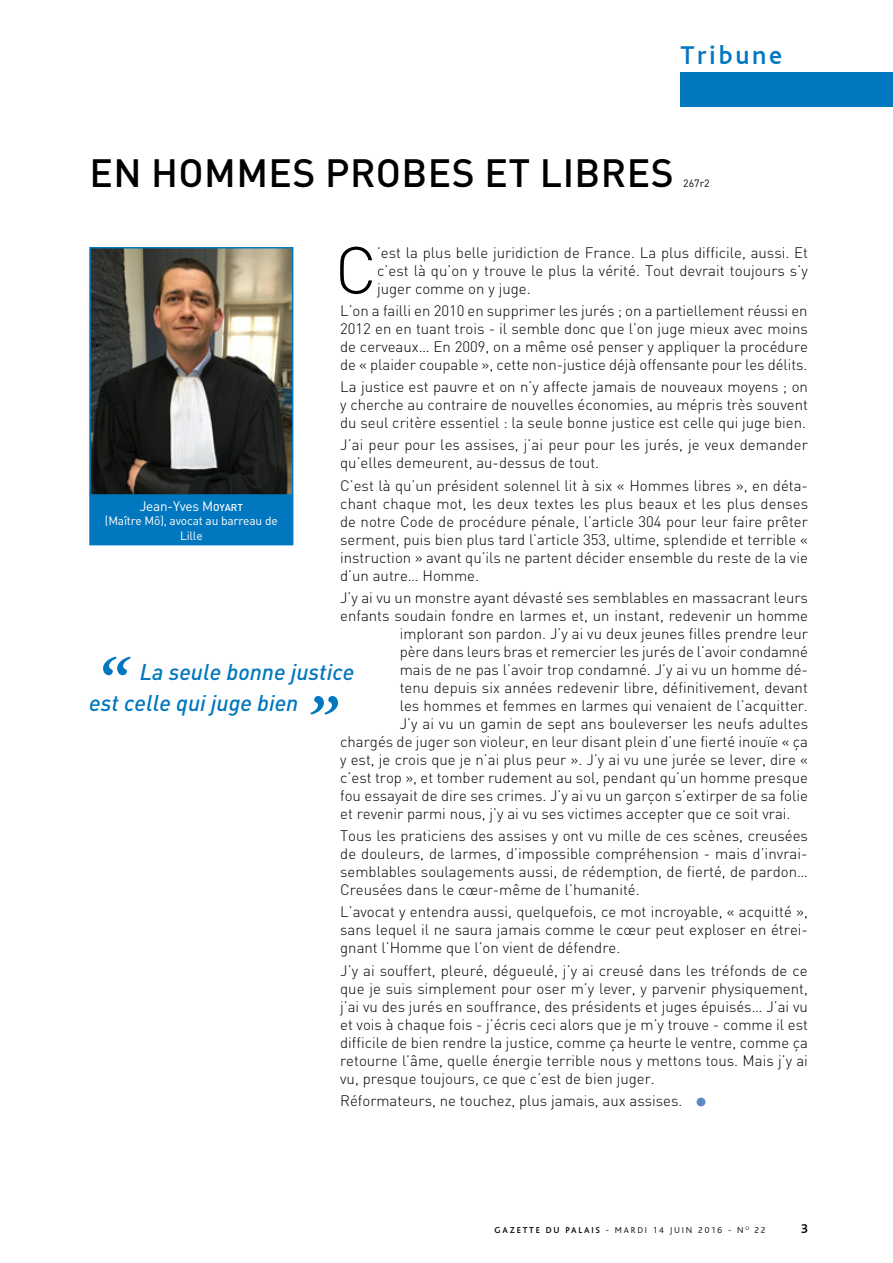
<style>
.page{position:relative;width:893px;height:1263px;background:#fff}
.page>*{position:absolute;margin:0;border:0;box-sizing:border-box;transform-origin:0 0}
.t1{font:italic 600 75px "Adobe Garamond Pro";color:#0077be}
.t2{font:300 65.55px "DIN Pro";color:#000}
.t3{font:500 39px "DIN Pro";letter-spacing:.01em;color:#000}
.t4{font:500 27px "Bliss";letter-spacing:.1em;color:#0077be}
.t5{font:italic 500 22.5px/31.5px "DIN Pro";color:#0077be}
.t6{font:300 15px/18px "DIN Pro";color:#000;text-align:justify}
.t7{font:13.5px "DIN Pro";letter-spacing:-.015em;color:#fff}
.t8{font:500 13.5px "Bliss";color:#000}
.t9{font:12px/14.4px "DIN Pro";letter-spacing:-.015em;color:#fff;text-align:center}
.t10{font:10.5px "DIN Pro";color:#000}
.t11{font:300 9px "Bliss";letter-spacing:.2em;color:#000}
.s1{font-size:27px;color:#5e88c6}
.s2{font-weight:500;font-size:9.9px}
.s3{font-weight:500}
</style>
<div class="page">
<div style="left:680px;top:72px;width:213px;height:34px;background:#0077be"></div>
<img style="left:92px;top:250px;width:198px;height:243px">
<div style="left:89px;top:247px;width:204px;height:249px;border:2px solid #0077be"></div>
<div style="left:90px;top:495px;width:203px;height:50px;background:#0077be"></div>
<h3 class="t4" style="left:680px;top:41px;width:103px">Tribune</h3>
<h3 class="t3" style="left:89px;top:147px;width:586px">EN HOMMES PROBES ET LIBRES</h3>
<p class="t10" style="left:683px;top:176px;width:28px">267r2</p>
<h2 class="t2" style="left:335px;top:225px;width:44px">C</h2>
<p class="t6" style="left:377px;top:243px;width:433px">’est la plus belle juridiction de France. La plus difficile, aussi. Et c’est là qu’on y trouve le plus la vérité. Tout devrait toujours s’y juger comme on y juge.</p>
<p class="t6" style="left:340px;top:301px;width:469px">L’on a failli en 2010 en supprimer les jurés ; on a partiellement réussi en 2012 en en tuant trois - il semble donc que l’on juge mieux avec moins de cerveaux… En 2009, on a même osé penser y appliquer la procédure de « plaider coupable », cette non-justice déjà offensante pour les délits.</p>
<p class="t6" style="left:340px;top:377px;width:469px">La justice est pauvre et on n’y affecte jamais de nouveaux moyens ; on y cherche au contraire de nouvelles économies, au mépris très souvent du seul critère essentiel : la seule bonne justice est celle qui juge bien.</p>
<p class="t6" style="left:340px;top:435px;width:469px">J’ai peur pour les assises, j’ai peur pour les jurés, je veux demander qu’elles demeurent, au-dessus de tout.</p>
<p class="t6" style="left:340px;top:476px;width:469px">C’est là qu’un président solennel lit à six « Hommes libres », en déta&shy;chant chaque mot, les deux textes les plus beaux et les plus denses de notre Code de procédure pénale, l’article 304 pour leur faire prêter serment, puis bien plus tard l’article 353, ultime, splendide et terrible « instruction » avant qu’ils ne partent décider ensemble du reste de la vie d’un autre… Homme.</p>
<p class="t6" style="left:340px;top:588px;width:469px">J’y ai vu un monstre ayant dévasté ses semblables en massacrant leurs</p>
<p class="t6" style="left:340px;top:606px;width:469px">enfants soudain fondre en larmes et, un instant, redevenir un homme</p>
<p class="t6" style="left:400px;top:624px;width:410px">implorant son pardon. J’y ai vu deux jeunes filles prendre leur</p>
<p class="t6" style="left:400px;top:642px;width:410px">père dans leurs bras et remercier les jurés de l’avoir condamné</p>
<p class="t6" style="left:400px;top:660px;width:410px">mais de ne pas l’avoir trop condamné. J’y ai vu un homme dé-</p>
<p class="t6" style="left:400px;top:678px;width:410px">tenu depuis six années redevenir libre, définitivement, devant</p>
<p class="t6" style="left:400px;top:696px;width:410px">les hommes et femmes en larmes qui venaient de l’acquitter.</p>
<p class="t6" style="left:400px;top:714px;width:410px">J’y ai vu un gamin de sept ans bouleverser les neufs adultes</p>
<p class="t6" style="left:340px;top:732px;width:469px">chargés de juger son violeur, en leur disant plein d’une fierté inouïe « ça</p>
<p class="t6" style="left:340px;top:750px;width:469px">y est, je crois que je n’ai plus peur ». J’y ai vu une jurée se lever, dire «</p>
<p class="t6" style="left:340px;top:768px;width:469px">c’est trop », et tomber rudement au sol, pendant qu’un homme presque</p>
<p class="t6" style="left:340px;top:786px;width:469px">fou essayait de dire ses crimes. J’y ai vu un garçon s’extirper de sa folie</p>
<p class="t6" style="left:340px;top:804px;width:452px">et revenir parmi nous, j’y ai vu ses victimes accepter que ce soit vrai.</p>
<p class="t6" style="left:340px;top:826px;width:469px">Tous les praticiens des assises y ont vu mille de ces scènes, creusées de douleurs, de larmes, d’impossible compréhension - mais d’invrai&shy;semblables soulagements aussi, de rédemption, de fierté, de pardon… Creusées dans le cœur-même de l’humanité.</p>
<p class="t6" style="left:340px;top:902px;width:469px">L’avocat y entendra aussi, quelquefois, ce mot incroyable, « acquitté », sans lequel il ne saura jamais comme le cœur peut exploser en étrei&shy;gnant l’Homme que l’on vient de défendre.</p>
<p class="t6" style="left:340px;top:961px;width:469px">J’y ai souffert, pleuré, dégueulé, j’y ai creusé dans les tréfonds de ce que je suis simplement pour oser m’y lever, y parvenir physiquement, j’ai vu des jurés en souffrance, des présidents et juges épuisés… J’ai vu et vois à chaque fois - j’écris ceci alors que je m’y trouve - comme il est difficile de bien rendre la justice, comme ça heurte le ventre, comme ça retourne l’âme, quelle énergie terrible nous y mettons tous. Mais j’y ai vu, presque toujours, ce que c’est de bien juger.</p>
<p class="t6" style="left:340px;top:1091px;width:370px">Réformateurs, ne touchez, plus jamais, aux assises. <span class="s1">•</span></p>
<p class="t7" style="left:140px;top:497px;width:105px">Jean-Yves M<span class="s2">OYART</span></p>
<p class="t9" style="left:105px;top:513px;width:174px">(Maître Mô), avocat au barreau de<br>Lille</p>
<h1 class="t1" style="left:89px;top:642px;width:34px">“</h1>
<h3 class="t5" style="left:89px;top:655px;width:266px;text-indent:51px">La seule bonne justice est celle qui juge bien</h3>
<h1 class="t1" style="left:298px;top:681px;width:34px">”</h1>
<p class="t11" style="left:495px;top:1225px;width:272px"><span class="s3">GAZETTE DU PALAIS</span> - MA RDI 14 JUIN 2016 - N <sup>O</sup> 22</p>
<p class="t8" style="left:801px;top:1222px;width:9px">3</p>
</div>
